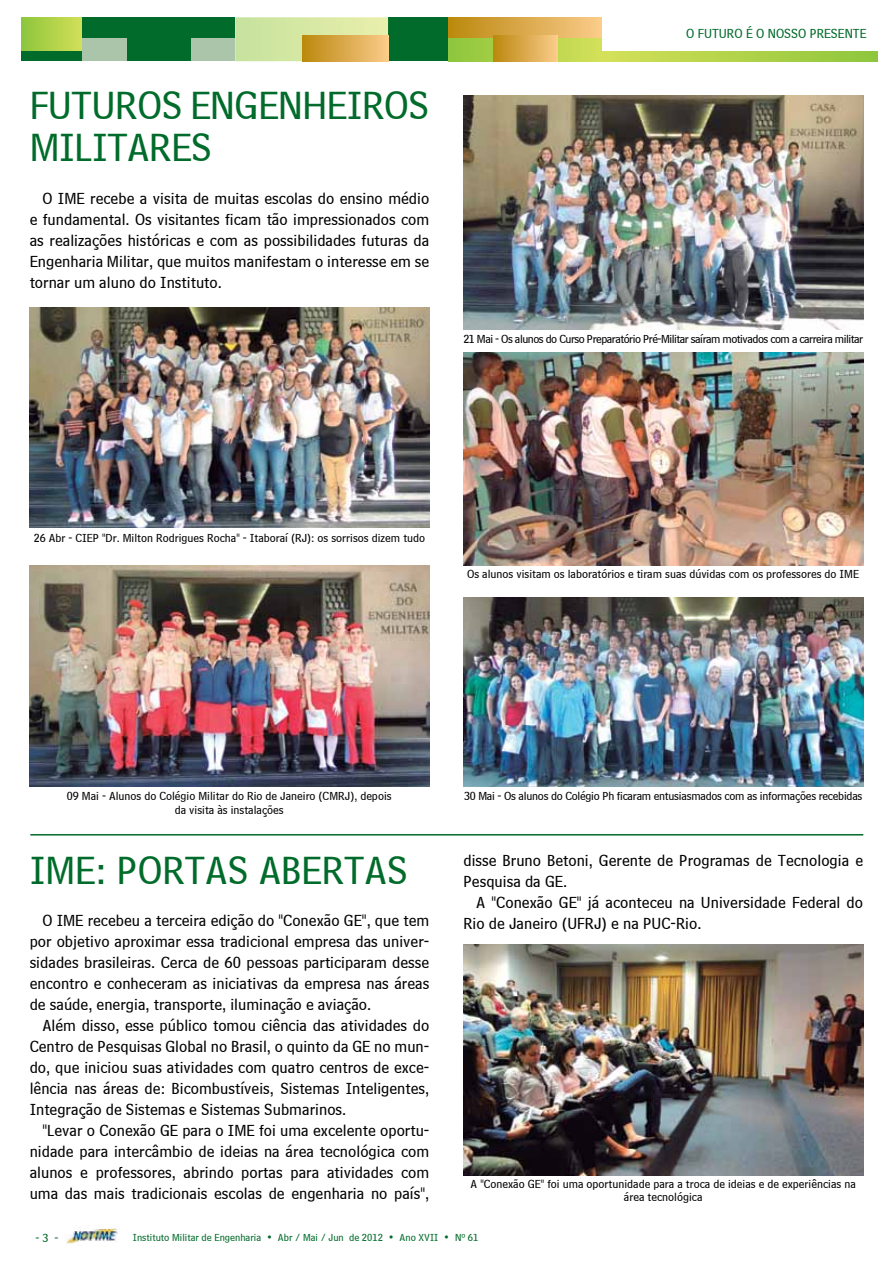
<style>
.page{position:relative;width:893px;height:1263px;background:#fff}
.page>*{position:absolute;margin:0;border:0;box-sizing:border-box;transform-origin:0 0}
.t1{font:40.5px/42px "Bell Centennial BT Sub Caption";color:#006b2a}
.t2{font:16.5px/21px "Bell Centennial BT Sub Caption";color:#000;text-align:justify}
.t3{font:13.5px "Bell Centennial BT Sub Caption";color:#006b2a}
.t4{font:12px/13.5px "Bell Centennial BT Sub Caption";color:#000;text-align:center}
.t5{font:12px "Bell Centennial BT Sub Caption";letter-spacing:-.04em;color:#000}
.t6{font:12px "Bell Centennial BT Sub Caption";letter-spacing:-.02em;color:#000}
.t7{font:12px "Bell Centennial BT Sub Caption";color:#006b2a}
.t8{font:10.5px "Bell Centennial BT Sub Caption";color:#006b2a}
</style>
<div class="page">
<div style="left:22px;top:17px;width:61px;height:34px;background:linear-gradient(to right,#8ec63d,#d3df58)"></div>
<div style="left:388px;top:17px;width:62px;height:44px;background:#006b2a"></div>
<div style="left:82px;top:17px;width:153px;height:23px;background:#006b2a"></div>
<div style="left:449px;top:17px;width:153px;height:23px;background:linear-gradient(to right,#bb890e,#fbcc8c)"></div>
<div style="left:82px;top:39px;width:153px;height:22px;background:#aac5a9"></div>
<svg style="left:449px;top:39px;width:153px;height:22px;background:#b1d34b"></svg>
<svg style="left:235px;top:17px;width:153px;height:44px;background:#d4e7a4"></svg>
<div style="left:127px;top:35px;width:64px;height:26px;background:#006b2a"></div>
<div style="left:493px;top:35px;width:64px;height:26px;background:linear-gradient(to right,#ba880d,#f9ca88)"></div>
<div style="left:302px;top:35px;width:86px;height:26px;background:linear-gradient(to right,#bb890e,#faca88)"></div>
<div style="left:22px;top:51px;width:60px;height:10px;background:#006b2a"></div>
<svg style="left:602px;top:51px;width:276px;height:10px;background:#b0d24a"></svg>
<img style="left:65px;top:1225px;width:53px;height:19px">
<img style="left:463px;top:944px;width:400px;height:231px">
<img style="left:30px;top:307px;width:399px;height:221px">
<img style="left:463px;top:597px;width:400px;height:190px">
<img style="left:30px;top:565px;width:399px;height:222px">
<img style="left:463px;top:352px;width:400px;height:213px">
<img style="left:463px;top:96px;width:400px;height:234px">
<hr style="left:31px;top:834px;width:832px;height:1px;background:#006b2a">
<h1 class="t1" style="left:30px;top:84px;width:401px">Futuros Eng enh eiros<br>Militares</h1>
<p class="t2" style="left:30px;top:187px;width:401px;text-indent:13px">O IME recebe a visita de muitas escolas do ensino médio e fundamental. Os visitantes ficam tão impressionados com as realizações históricas e com as possibilidades futuras da Engenharia Militar, que muitos manifestam o interesse em se tornar um aluno do Instituto.</p>
<p class="t3" style="left:686px;top:25px;width:182px">O Futuro é o Nosso Presente</p>
<p class="t5" style="left:463px;top:331px;width:401px">21 Mai - Os alunos do Curso Preparatório Pré-Militar saíram motivados com a carreira militar</p>
<p class="t4" style="left:34px;top:531px;width:393px">26 Abr - CIEP "Dr. Milton Rodrigues Rocha" - Itaboraí (RJ): os sorrisos dizem tudo</p>
<p class="t4" style="left:467px;top:567px;width:392px">Os alunos visitam os laboratórios e tiram suas dúvidas com os professores do IME</p>
<p class="t4" style="left:67px;top:789px;width:326px">09 Mai - Alunos do Colégio Militar do Rio de Janeiro (CMRJ), depois</p>
<p class="t6" style="left:464px;top:789px;width:400px">30 Mai - Os alunos do Colégio Ph ficaram entusiasmados com as informações recebidas</p>
<p class="t4" style="left:175px;top:802px;width:110px">da visita às instalações</p>
<h1 class="t1" style="left:30px;top:848px;width:380px">IME: Portas Abertas</h1>
<p class="t2" style="left:30px;top:910px;width:401px;text-indent:13px">O IME recebeu a terceira edição do "Conexão GE", que tem por objetivo aproximar essa tradicional empresa das univer&shy;sidades brasileiras. Cerca de 60 pessoas participaram desse encontro e conheceram as iniciativas da empresa nas áreas de saúde, energia, transporte, iluminação e aviação.</p>
<p class="t2" style="left:30px;top:1015px;width:401px;text-indent:13px">Além disso, esse público tomou ciência das atividades do Centro de Pesquisas Global no Brasil, o quinto da GE no mun&shy;do, que iniciou suas atividades com quatro centros de exce&shy;lência nas áreas de: Bicombustíveis, Sistemas Inteligentes, Integração de Sistemas e Sistemas Submarinos.</p>
<p class="t2" style="left:30px;top:1120px;width:401px;text-indent:13px">"Levar o Conexão GE para o IME foi uma excelente oportu&shy;nidade para intercâmbio de ideias na área tecnológica com alunos e professores, abrindo portas para atividades com uma das mais tradicionais escolas de engenharia no país",</p>
<p class="t2" style="left:463px;top:849px;width:401px">disse Bruno Betoni, Gerente de Programas de Tecnologia e<br>Pesquisa da GE.</p>
<p class="t2" style="left:463px;top:891px;width:401px;text-indent:13px">A "Conexão GE" já aconteceu na Universidade Federal do<br>Rio de Janeiro (UFRJ) e na PUC-Rio.</p>
<p class="t4" style="left:471px;top:1176px;width:387px">A "Conexão GE" foi uma oportunidade para a troca de ideias e de experiências na área tecnológica</p>
<p class="t7" style="left:35px;top:1230px;width:24px">- 3 -</p>
<p class="t8" style="left:133px;top:1231px;width:347px">Instituto Militar de Engenharia • Abr / Mai / Jun de 2012 • Ano XVII • Nº 61</p>
</div>
